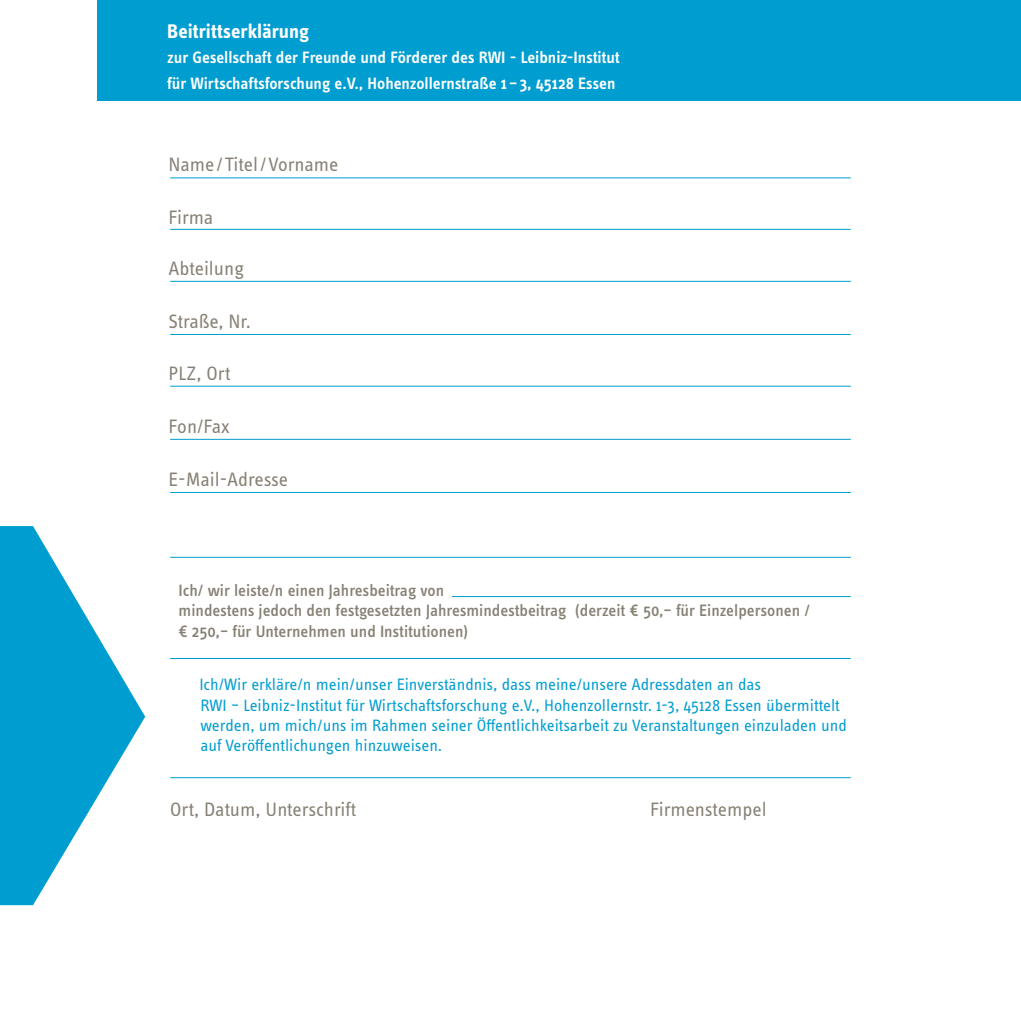
<style>
.page{position:relative;width:1021px;height:1021px;background:#fff}
.page>*{position:absolute;margin:0;border:0;box-sizing:border-box;transform-origin:0 0}
.t1{font:700 20.4px "Info OT Text";letter-spacing:-.01em;color:#fff}
.t2{font:20px "Info OT Text";letter-spacing:-.005em;color:#878175}
.t3{font:17px/20.4px "Info OT Text";color:#009dd0}
.t4{font:500 17px/20.4px "Info OT Text";color:#878175}
.t5{font:600 17px/25.6px "Info OT Text";letter-spacing:-.005em;color:#fff}
</style>
<div class="page">
<div style="left:98px;top:0;width:922px;height:101px;background:#009dd0"></div>
<hr style="left:170px;top:177px;width:680px;height:1px;background:#009dd0">
<hr style="left:170px;top:229px;width:680px;height:1px;background:#009dd0">
<hr style="left:170px;top:281px;width:680px;height:1px;background:#009dd0">
<hr style="left:170px;top:334px;width:680px;height:1px;background:#009dd0">
<hr style="left:170px;top:386px;width:680px;height:1px;background:#009dd0">
<hr style="left:170px;top:439px;width:680px;height:1px;background:#009dd0">
<hr style="left:170px;top:492px;width:680px;height:1px;background:#009dd0">
<hr style="left:170px;top:777px;width:680px;height:1px;background:#009dd0">
<hr style="left:170px;top:557px;width:680px;height:1px;background:#009dd0">
<hr style="left:170px;top:658px;width:680px;height:1px;background:#009dd0">
<hr style="left:452px;top:596px;width:398px;height:1px;background:#009dd0">
<svg style="left:0;top:526px;width:145px;height:379px;fill:#009dd0"></svg>
<p class="t1" style="left:167px;top:18px;width:143px">Beitrittserklärung</p>
<p class="t5" style="left:167px;top:44px;width:454px">zur Gesellschaft der Freunde und Förderer des RWI - Leibniz-Institut für Wirtschaftsforschung e.V., Hohenzollernstraße 1 – 3, 45128 Essen</p>
<p class="t2" style="left:168px;top:152px;width:171px">Name/Titel/Vorname</p>
<p class="t2" style="left:168px;top:205px;width:46px">Firma</p>
<p class="t2" style="left:168px;top:256px;width:77px">Abteilung</p>
<p class="t2" style="left:168px;top:309px;width:84px">Straße, Nr.</p>
<p class="t2" style="left:168px;top:360px;width:63px">PLZ, Ort</p>
<p class="t2" style="left:168px;top:413px;width:62px">Fon/Fax</p>
<p class="t2" style="left:168px;top:467px;width:121px">E-Mail-Adresse</p>
<p class="t4" style="left:178px;top:579px;width:633px">Ich/ wir leiste/n einen Jahresbeitrag von<br>mindestens jedoch den festgesetzten Jahresmindestbeitrag (derzeit € 50,– für Einzelpersonen / € 250,– für Unternehmen und Institutionen)</p>
<p class="t3" style="left:199px;top:674px;width:649px">Ich/Wir erkläre/n mein/unser Einverständnis, dass meine/unsere Adressdaten an das<br>RWI – Leibniz-Institut für Wirtschaftsforschung e.V., Hohenzollernstr. 1-3, 45128 Essen übermittelt werden, um mich/uns im Rahmen seiner Öffentlichkeitsarbeit zu Veranstaltungen einzuladen und auf Veröffentlichungen hinzuweisen.</p>
<p class="t2" style="left:170px;top:797px;width:187px">Ort, Datum, Unterschrift</p>
<p class="t2" style="left:650px;top:797px;width:118px">Firmenstempel</p>
</div>
